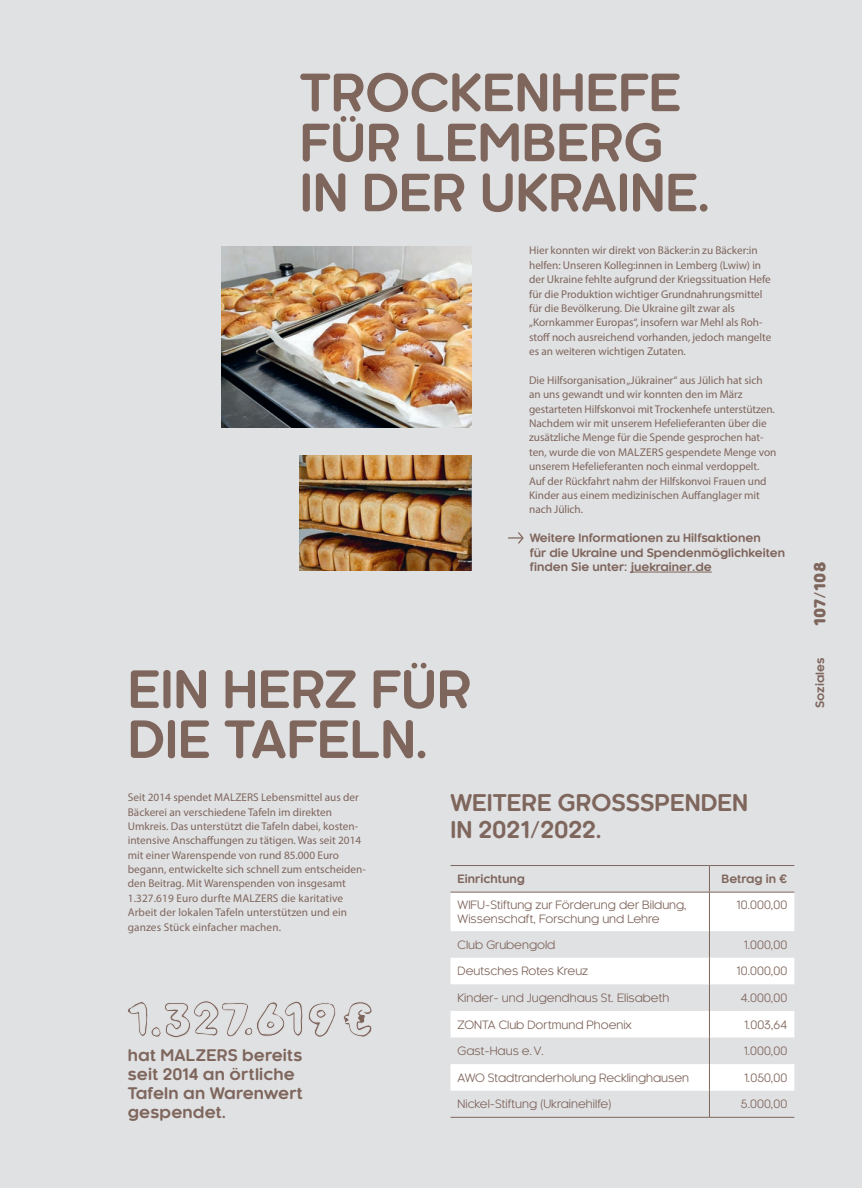
<style>
.page{position:relative;width:862px;height:1188px;background:#fff}
.page>*{position:absolute;margin:0;border:0;box-sizing:border-box;transform-origin:0 0}
.t1{font:700 50px/50px "Malzers Kaleko 105 Round";color:#7f665d}
.t2{font:700 22.5px/27px "Malzers Kaleko 105 Round";color:#7f665d}
.t3{font:700 15.62px/18.8px "Malzers Kaleko 105 Round";letter-spacing:.01em;color:#7f665d}
.t4{font:900 15px "Malzers Kaleko 105 Round";letter-spacing:.02em;color:#7f665d}
.t5{font:11.25px/14.4px "Myriad Pro";letter-spacing:-.005em;color:#7f665d}
.t6{font:11.25px/13.5px "Malzers Kaleko 105 Round";color:#7f665d}
.t7{font:700 11.25px/14.4px "Malzers Kaleko 105 Round";color:#7f665d}
</style>
<div class="page">
<div style="left:0;top:0;width:861px;height:1187px;background:#e0e1e3"></div>
<div style="left:450px;top:892px;width:343px;height:38px;background:#fff"></div>
<hr style="left:450px;top:864px;width:259px;height:1px;background:#7f665d">
<hr style="left:709px;top:864px;width:84px;height:1px;background:#7f665d">
<hr style="left:450px;top:891px;width:259px;height:1px;background:#7f665d">
<hr style="left:708px;top:892px;width:1px;height:38px;background:#7f665d">
<hr style="left:709px;top:891px;width:84px;height:1px;background:#7f665d">
<hr style="left:450px;top:1116px;width:259px;height:1px;background:#7f665d">
<svg style="left:450px;top:930px;width:343px;height:186px"></svg>
<hr style="left:709px;top:1116px;width:84px;height:1px;background:#7f665d">
<img style="left:221px;top:246px;width:250px;height:181px">
<svg style="left:343px;top:1002px;width:29px;height:34px"></svg>
<svg style="left:128px;top:1001px;width:208px;height:37px"></svg>
<img style="left:299px;top:455px;width:172px;height:115px">
<hr style="left:630px;top:571px;width:81px;height:1px;background:#7f665d">
<svg style="left:508px;top:532px;width:16px;height:12px"></svg>
<p class="t1" style="left:299px;top:68px;width:413px">TROCKENHEFE<br>FÜR LEMBERG<br>IN DER UKRAINE.</p>
<p class="t5" style="left:529px;top:243px;width:244px">Hier konnten wir direkt von Bäcker:in zu Bäcker:in helfen: Unseren Kolleg:innen in Lemberg (Lwiw) in der Ukraine fehlte aufgrund der Kriegssituation Hefe für die Produktion wichtiger Grundnahrungsmittel für die Bevölkerung. Die Ukraine gilt zwar als „Kornkammer Europas“, insofern war Mehl als Roh&shy;stoff noch ausreichend vorhanden, jedoch mangelte es an weiteren wichtigen Zutaten.</p>
<p class="t5" style="left:529px;top:372px;width:248px">Die Hilfsorganisation „Jükrainer“ aus Jülich hat sich an uns gewandt und wir konnten den im März gestarteten Hilfskonvoi mit Trockenhefe unterstützen.<br>Nachdem wir mit unserem Hefelieferanten über die zusätzliche Menge für die Spende gesprochen hat&shy;ten, wurde die von MALZERS gespendete Menge von unserem Hefelieferanten noch einmal verdoppelt.<br>Auf der Rückfahrt nahm der Hilfskonvoi Frauen und Kinder aus einem medizinischen Auffanglager mit nach Jülich.</p>
<p class="t7" style="left:529px;top:530px;width:257px">Weitere Informationen zu Hilfsaktionen<br>für die Ukraine und Spendenmöglichkeiten finden Sie unter: juekrainer.de</p>
<p class="t1" style="left:128px;top:664px;width:345px">EIN HERZ FÜR</p>
<p class="t1" style="left:128px;top:714px;width:303px">DIE TAFELN.</p>
<p class="t5" style="left:128px;top:789px;width:239px">Seit 2014 spendet MALZERS Lebensmittel aus der Bäckerei an verschiedene Tafeln im direkten Umkreis. Das unterstützt die Tafeln dabei, kosten&shy;intensive Anschaffungen zu tätigen. Was seit 2014 mit einer Warenspende von rund 85.000 Euro begann, entwickelte sich schnell zum entscheiden&shy;den Beitrag. Mit Warenspenden von insgesamt 1.327.619 Euro durfte MALZERS die karitative Arbeit der lokalen Tafeln unterstützen und ein ganzes Stück einfacher machen.</p>
<p class="t2" style="left:450px;top:789px;width:299px">WEITERE GROSSSPENDEN<br>IN 2021/2022.</p>
<p class="t7" style="left:457px;top:871px;width:69px">Einrichtung</p>
<p class="t7" style="left:721px;top:871px;width:67px">Betrag in €</p>
<p class="t6" style="left:457px;top:898px;width:231px">WIFU-Stiftung zur Förderung der Bildung,<br>Wissenschaft, Forschung und Lehre</p>
<p class="t6" style="left:736px;top:898px;width:52px">10.000,00</p>
<p class="t6" style="left:457px;top:937px;width:99px">Club Grubengold</p>
<p class="t6" style="left:743px;top:937px;width:45px">1.000,00</p>
<p class="t6" style="left:457px;top:964px;width:132px">Deutsches Rotes Kreuz</p>
<p class="t6" style="left:736px;top:964px;width:52px">10.000,00</p>
<p class="t6" style="left:457px;top:990px;width:213px">Kinder- und Jugendhaus St. Elisabeth</p>
<p class="t6" style="left:740px;top:990px;width:48px">4.000,00</p>
<p class="t6" style="left:457px;top:1017px;width:175px">ZONTA Club Dortmund Phoenix</p>
<p class="t6" style="left:743px;top:1017px;width:45px">1.003,64</p>
<p class="t6" style="left:457px;top:1044px;width:88px">Gast-Haus e.V.</p>
<p class="t6" style="left:743px;top:1044px;width:45px">1.000,00</p>
<p class="t6" style="left:457px;top:1070px;width:233px">AWO Stadtranderholung Recklinghausen</p>
<p class="t6" style="left:743px;top:1070px;width:45px">1.050,00</p>
<p class="t6" style="left:457px;top:1097px;width:155px">Nickel-Stiftung (Ukrainehilfe)</p>
<p class="t6" style="left:740px;top:1097px;width:48px">5.000,00</p>
<p class="t3" style="left:128px;top:1045px;width:176px">hat MALZERS bereits seit 2014 an örtliche<br>Tafeln an Warenwert gespendet.</p>
<h3 class="t4" style="left:810px;top:625px;width:65px;rotate:-90deg">107/108</h3>
<p class="t7" style="left:812px;top:707px;width:52px;rotate:-90deg">Soziales</p>
</div>
